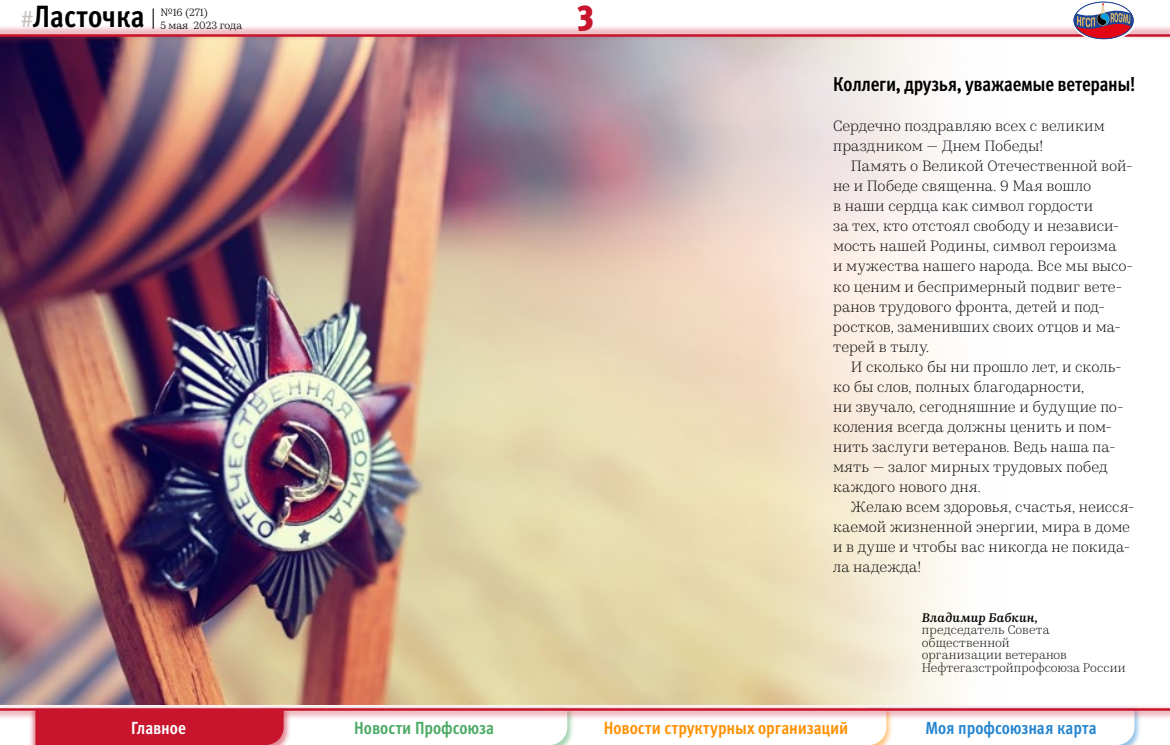
<style>
.page{position:relative;width:1170px;height:745px;background:#fff}
.page>*{position:absolute;margin:0;border:0;box-sizing:border-box;transform-origin:0 0}
.t1{font:900 condensed 36.25px "Meta Pro";color:#c8142d}
.t2{font:700 condensed 30.75px "Meta Pro";color:#000}
.t3{font:700 condensed 20px "Meta Pro";letter-spacing:-.015em;color:#000}
.t4{font:700 condensed 17.5px "Meta Pro";color:#ff9000}
.t5{font:700 condensed 17.5px "Meta Pro";letter-spacing:-.005em;color:#2585d0}
.t6{font:700 condensed 17.5px "Meta Pro";color:#4baa64}
.t7{font:700 condensed 17.5px "Meta Pro";letter-spacing:-.005em;color:#fff}
.t8{font:300 15px/20px "Kazimir Text";letter-spacing:.005em;color:#000}
.t9{font:300 12.5px/12.5px "Kazimir Text";letter-spacing:.005em;color:#000}
.t10{font:italic 500 12.5px "Kazimir Text";letter-spacing:.01em;color:#000}
.t11{font:10.62px/12.5px "Kazimir Text";color:#000}
.s1{font-weight:400;font-stretch:normal;font-size:22.5px;color:#c6c1bf}
</style>
<div class="page">
<img style="left:0;top:41px;width:956px;height:663px">
<svg style="left:35px;top:720px;width:1099px;height:24px"></svg>
<div style="left:0;top:25px;width:1169px;height:16px;background:#c8142d;opacity:.3"></div>
<hr style="left:0;top:34px;width:1169px;height:3px;background:#c8142d">
<div style="left:0;top:704px;width:1169px;height:16px;background:#c8142d;opacity:.3"></div>
<hr style="left:0;top:707px;width:1169px;height:3px;background:#c8142d">
<svg style="left:153px;top:8px;width:1px;height:21px"></svg>
<svg style="left:1072px;top:2px;width:63px;height:38px"></svg>
<div style="left:1072px;top:0;width:63px;height:41px;border:1px solid #fff;border-radius:50%"></div>
<h2 class="t2" style="left:21px;top:-7px;width:125px"><span class="s1">#</span>Ласточка</h2>
<p class="t11" style="left:160px;top:6px;width:83px">№16 (271)<br>5 мая 2023 года</p>
<h1 class="t1" style="left:577px;top:-12px;width:19px">3</h1>
<h3 class="t3" style="left:833px;top:69px;width:303px">Коллеги, друзья, уважаемые ветераны!</h3>
<p class="t8" style="left:833px;top:115px;width:273px">Сердечно поздравляю всех с великим праздником — Днем Победы!</p>
<p class="t8" style="left:833px;top:155px;width:301px;text-indent:18px">Память о Великой Отечественной вой&shy;не и Победе священна. 9 Мая вошло<br>в наши сердца как символ гордости<br>за тех, кто отстоял свободу и независи&shy;мость нашей Родины, символ героизма<br>и мужества нашего народа. Все мы высо&shy;ко ценим и беспримерный подвиг вете&shy;ранов трудового фронта, детей и под&shy;ростков, заменивших своих отцов и ма&shy;терей в тылу.</p>
<p class="t8" style="left:833px;top:355px;width:292px;text-indent:18px">И сколько бы ни прошло лет, и сколь&shy;ко бы слов, полных благодарности,<br>ни звучало, сегодняшние и будущие по&shy;коления всегда должны ценить и пом&shy;нить заслуги ветеранов. Ведь наша па&shy;мять — залог мирных трудовых побед каждого нового дня.</p>
<p class="t8" style="left:833px;top:495px;width:303px;text-indent:18px">Желаю всем здоровья, счастья, неисся&shy;каемой жизненной энергии, мира в доме и в душе и чтобы вас никогда не покида&shy;ла надежда!</p>
<p class="t10" style="left:921px;top:607px;width:118px">Владимир Бабкин,</p>
<p class="t9" style="left:921px;top:622px;width:205px">председатель Совета общественной<br>организации ветеранов<br>Нефтегазстройпрофсоюза России</p>
<p class="t7" style="left:131px;top:713px;width:56px">Главное</p>
<p class="t6" style="left:354px;top:713px;width:141px">Новости Профсоюза</p>
<p class="t4" style="left:603px;top:713px;width:246px">Новости структурных организаций</p>
<p class="t5" style="left:925px;top:713px;width:173px">Моя профсоюзная карта</p>
</div>
